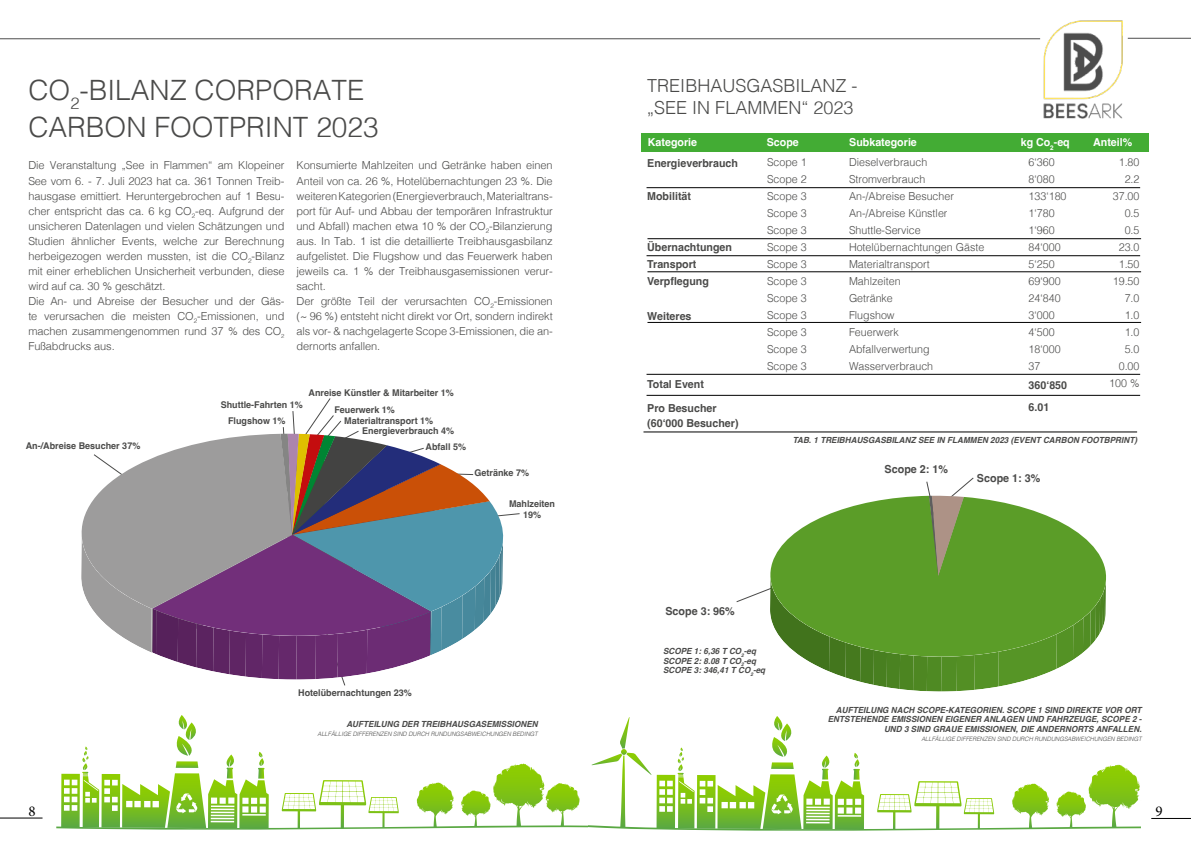
<style>
.page{position:relative;width:1191px;height:842px;background:#fff}
.page>*{position:absolute;margin:0;border:0;box-sizing:border-box;transform-origin:0 0}
.t1{font:300 28px/37px "Helvetica";color:#4a4a49}
.t2{font:300 18px/21.6px "Helvetica";color:#4a4a49}
.t3{font:15px "Minion Pro";color:#000}
.t4{font:700 11.1px "Helvetica";color:#4a4a49}
.t5{font:300 11px/17px "Helvetica";letter-spacing:-.01em;color:#4a4a49}
.t6{font:700 11px/17.8px "Helvetica";color:#4a4a49}
.t7{font:700 11px "Helvetica";color:#fff}
.t8{font:700 9.3px/15.6px "Helvetica";color:#4a4a49}
.t9{font:italic 700 8.4px/9.5px "Helvetica";color:#4a4a49;text-align:right}
.t10{font:italic 300 6px "Helvetica";color:#4a4a49}
</style>
<div class="page">
<hr style="left:0;top:38px;width:1040px;height:1px;background:#4d4d4d">
<hr style="left:1127px;top:38px;width:64px;height:1px;background:#4d4d4d">
<img style="left:1034px;top:20px;width:95px;height:99px">
<div style="left:640px;top:133px;width:508px;height:19px;background:#43ac34"></div>
<hr style="left:646px;top:187px;width:494px;height:1px;background:#000">
<hr style="left:647px;top:239px;width:494px;height:1px;background:#000">
<hr style="left:647px;top:272px;width:494px;height:1px;background:#000">
<hr style="left:647px;top:322px;width:494px;height:1px;background:#000">
<hr style="left:646px;top:395px;width:494px;height:1px;background:#000">
<hr style="left:643px;top:432px;width:494px;height:1px;background:#000">
<hr style="left:646px;top:374px;width:494px;height:1px;background:#000">
<hr style="left:646px;top:256px;width:494px;height:1px;background:#000">
<svg style="left:736px;top:477px;width:341px;height:214px"></svg>
<svg style="left:770px;top:496px;width:336px;height:161px;background:#70a644"></svg>
<svg style="left:56px;top:715px;width:1085px;height:116px"></svg>
<hr style="left:1151px;top:818px;width:40px;height:1px;background:#000">
<hr style="left:0;top:818px;width:43px;height:1px;background:#000">
<svg style="left:81px;top:398px;width:439px;height:288px"></svg>
<h1 class="t1" style="left:28px;top:69px;width:352px">CO<sub>2</sub>-BILANZ CORPORATE<br>CARBON FOOTPRINT 2023</h1>
<h2 class="t2" style="left:647px;top:73px;width:212px">TREIBHAUSGASBILANZ - „SEE IN FLAMMEN“ 2023</h2>
<p class="t5" style="left:28px;top:157px;width:258px;line-height:15px">Die Veranstaltung „See in Flammen“ am Klopeiner See vom 6. - 7. Juli 2023 hat ca. 361 Tonnen Treib&shy;hausgase emittiert. Heruntergebrochen auf 1 Besu&shy;cher entspricht das ca. 6 kg CO<sub>2</sub>-eq. Aufgrund der unsicheren Datenlagen und vielen Schätzungen und Studien ähnlicher Events, welche zur Berechnung herbeigezogen werden mussten, ist die CO<sub>2</sub>-Bilanz mit einer erheblichen Unsicherheit verbunden, diese wird auf ca. 30 % geschätzt.<br>Die An- und Abreise der Besucher und der Gäs&shy;te verursachen die meisten CO<sub>2</sub>-Emissionen, und machen zusammengenommen rund 37 % des CO<sub>2<br></sub>Fußabdrucks aus.</p>
<p class="t5" style="left:296px;top:157px;width:258px;line-height:15px">Konsumierte Mahlzeiten und Getränke haben einen Anteil von ca. 26 %, Hotelübernachtungen 23 %. Die weiteren Kategorien (Energieverbrauch, Materialtrans&shy;port für Auf- und Abbau der temporären Infrastruktur und Abfall) machen etwa 10 % der CO<sub>2</sub>-Bilanzierung aus. In Tab. 1 ist die detaillierte Treibhausgasbilanz aufgelistet. Die Flugshow und das Feuerwerk haben jeweils ca. 1 % der Treibhausgasemissionen verur&shy;sacht.<br>Der größte Teil der verursachten CO<sub>2</sub>-Emissionen (~ 96 %) entsteht nicht direkt vor Ort, sondern indirekt als vor- &amp; nachgelagerte Scope 3-Emissionen, die an&shy;dernorts anfallen.</p>
<p class="t7" style="left:648px;top:136px;width:51px">Kategorie</p>
<p class="t7" style="left:767px;top:136px;width:34px">Scope</p>
<p class="t7" style="left:849px;top:136px;width:69px">Subkategorie</p>
<p class="t7" style="left:1020px;top:136px;width:51px">kg Co<sub>2</sub>-eq</p>
<p class="t7" style="left:1093px;top:136px;width:41px">Anteil%</p>
<p class="t5" style="left:767px;top:153px;width:41px;text-align:justify">Scope 1<br>Scope 2<br>Scope 3<br>Scope 3<br>Scope 3<br>Scope 3<br>Scope 3<br>Scope 3<br>Scope 3<br>Scope 3<br>Scope 3<br>Scope 3<br>Scope 3</p>
<p class="t5" style="left:849px;top:153px;width:137px">Dieselverbrauch<br>Stromverbrauch<br>An-/Abreise Besucher<br>An-/Abreise Künstler<br>Shuttle-Service<br>Hotelübernachtungen Gäste<br>Materialtransport<br>Mahlzeiten<br>Getränke<br>Flugshow<br>Feuerwerk<br>Abfallverwertung<br>Wasserverbrauch</p>
<p class="t5" style="left:1028px;top:153px;width:39px">6‘360<br>8‘080<br>133‘180<br>1‘780<br>1‘960<br>84‘000<br>5‘250<br>69‘900<br>24‘840<br>3‘000<br>4‘500<br>18‘000<br>37</p>
<p class="t6" style="left:1028px;top:375px;width:40px;line-height:22.7px">360‘850<br>6.01</p>
<p class="t5" style="left:1109px;top:153px;width:32px;text-align:right">1.80<br>2.2<br>37.00<br>0.5<br>0.5<br>23.0<br>1.50<br>19.50<br>7.0<br>1.0<br>1.0<br>5.0<br>0.00<br>100 %</p>
<p class="t6" style="left:647px;top:155px;width:92px">Energieverbrauch</p>
<p class="t6" style="left:647px;top:189px;width:45px">Mobilität</p>
<p class="t6" style="left:647px;top:239px;width:86px">Übernachtungen<br>Transport</p>
<p class="t6" style="left:647px;top:273px;width:63px">Verpflegung</p>
<p class="t6" style="left:647px;top:308px;width:46px">Weiteres</p>
<p class="t6" style="left:647px;top:374px;width:71px;line-height:23.5px">Total Event<br>Pro Besucher</p>
<p class="t6" style="left:647px;top:415px;width:93px">(60‘000 Besucher)</p>
<p class="t8" style="left:309px;top:386px;width:147px">Anreise Künstler &amp; Mitarbeiter 1%</p>
<p class="t8" style="left:344px;top:414px;width:91px">Materialtransport 1%</p>
<p class="t8" style="left:228px;top:398px;width:76px;text-indent:-7px">Shuttle-Fahrten 1%<br>Flugshow 1%</p>
<p class="t8" style="left:334px;top:403px;width:62px">Feuerwerk 1%</p>
<p class="t8" style="left:362px;top:424px;width:94px">Energieverbrauch 4%</p>
<p class="t9" style="left:792px;top:437px;width:346px">TAB. 1 TREIBHAUSGASBILANZ SEE IN FLAMMEN 2023 (EVENT CARBON FOOTBPRINT)</p>
<p class="t8" style="left:26px;top:439px;width:116px">An-/Abreise Besucher 37%</p>
<p class="t8" style="left:425px;top:440px;width:42px">Abfall 5%</p>
<p class="t8" style="left:474px;top:466px;width:56px">Getränke 7%</p>
<p class="t8" style="left:298px;top:686px;width:115px">Hotelübernachtungen 23%</p>
<p class="t8" style="left:509px;top:500px;width:48px;line-height:10.4px;text-align:center">Mahlzeiten<br>19%</p>
<p class="t9" style="left:346px;top:720px;width:193px">AUFTEILUNG DER TREIBHAUSGASEMISSIONEN</p>
<p class="t10" style="left:317px;top:729px;width:222px">ALLFÄLLIGE DIFFERENZEN SIND DURCH RUNDUNGSABWEICHUNGEN BEDINGT</p>
<p class="t4" style="left:665px;top:605px;width:71px">Scope 3: 96%</p>
<p class="t9" style="left:663px;top:647px;width:104px;text-align:left">SCOPE 1: 6,36 T CO<sub>2</sub>-eq<br>SCOPE 2: 8.08 T CO<sub>2</sub>-eq<br>SCOPE 3: 346,41 T CO<sub>2</sub>-eq</p>
<p class="t4" style="left:884px;top:463px;width:65px">Scope 2: 1%</p>
<p class="t4" style="left:977px;top:471px;width:65px">Scope 1: 3%</p>
<p class="t9" style="left:828px;top:706px;width:315px">AUFTEILUNG NACH SCOPE-KATEGORIEN. SCOPE 1 SIND DIREKTE VOR ORT<br>ENTSTEHENDE EMISSIONEN EIGENER ANLAGEN UND FAHRZEUGE, SCOPE 2 -<br>UND 3 SIND GRAUE EMISSIONEN, DIE ANDERNORTS ANFALLEN.</p>
<p class="t10" style="left:921px;top:734px;width:222px">ALLFÄLLIGE DIFFERENZEN SIND DURCH RUNDUNGSABWEICHUNGEN BEDINGT</p>
<h3 class="t3" style="left:28px;top:801px;width:9px">8</h3>
<h3 class="t3" style="left:1155px;top:801px;width:9px">9</h3>
</div>
